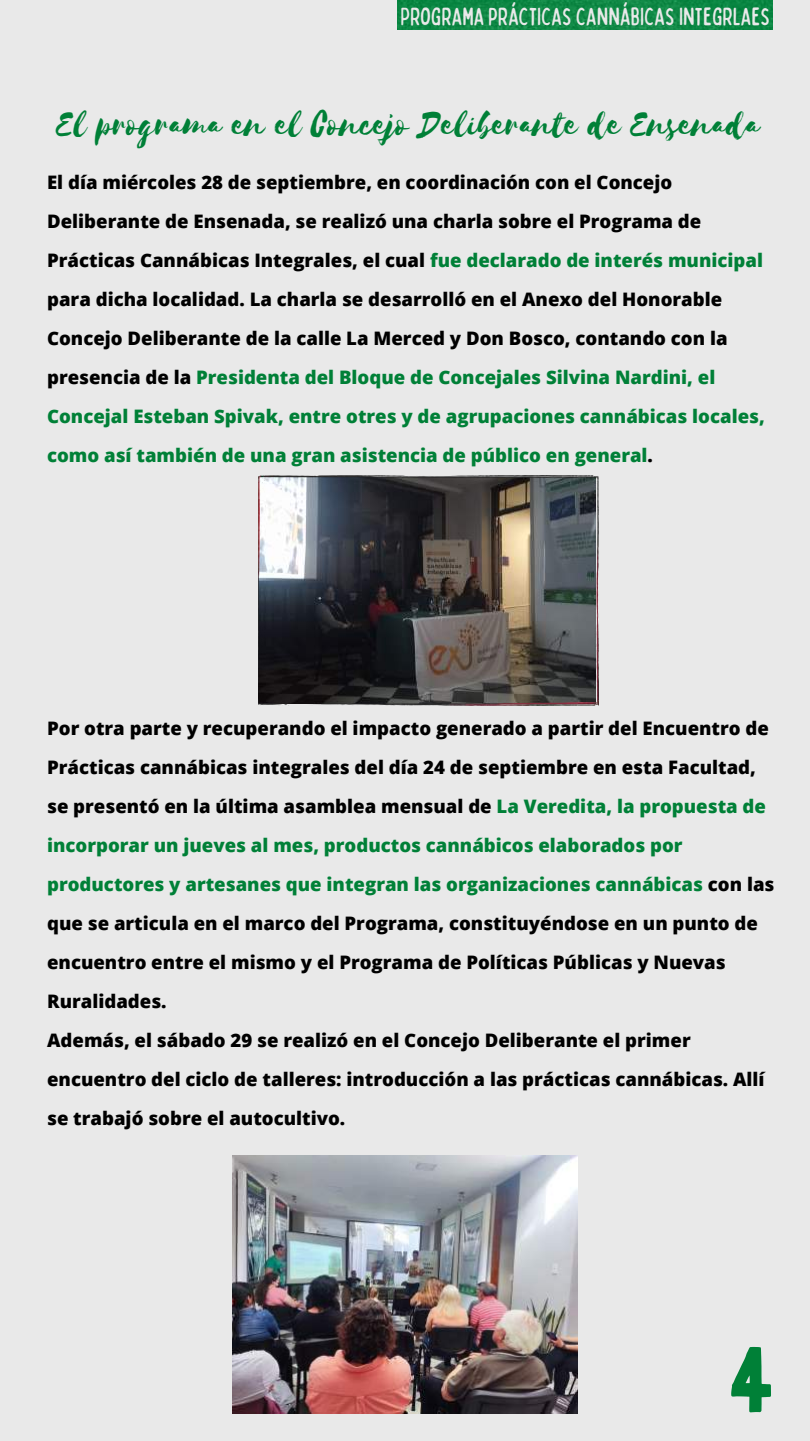
<style>
.page{position:relative;width:810px;height:1441px;background:#fff}
.page>*{position:absolute;margin:0;border:0;box-sizing:border-box;transform-origin:0 0}
.t1{font:90px "Bobby Jones";color:#008037}
.t2{font:40.3px "Selima";color:#008037}
.t3{font:condensed 25.1px "Bobby Jones Soft";color:#e9e9e9}
.t4{font:800 18.6px/39px "Open Sans";color:#000}
.s1{color:#008037}
</style>
<div class="page">
<div style="left:0;top:0;width:810px;height:1440px;background:#e9e9e9"></div>
<img style="left:397px;top:0;width:375px;height:29px">
<img style="left:258px;top:475px;width:341px;height:230px">
<img style="left:233px;top:1155px;width:344px;height:257px">
<h3 class="t3" style="left:400px;top:0;width:372px">PROGRAMA PRÁCTICAS CANNÁBICAS INTEGRLAES</h3>
<h2 class="t2" style="left:57px;top:102px;width:704px">El programa en el Concejo Deliberante de Ensenada</h2>
<p class="t4" style="left:47px;top:162px;width:719px">El día miércoles 28 de septiembre, en coordinación con el Concejo Deliberante de Ensenada, se realizó una charla sobre el Programa de Prácticas Cannábicas Integrales, el cual <span class="s1">fue declarado de interés municipal </span>para dicha localidad. La charla se desarrolló en el Anexo del Honorable Concejo Deliberante de la calle La Merced y Don Bosco, contando con la presencia de la <span class="s1">Presidenta del Bloque de Concejales Silvina Nardini, el Concejal Esteban Spivak, entre otres y de agrupaciones cannábicas locales, como así también de una gran asistencia de público en general</span>.</p>
<p class="t4" style="left:47px;top:708px;width:729px">Por otra parte y recuperando el impacto generado a partir del Encuentro de Prácticas cannábicas integrales del día 24 de septiembre en esta Facultad, se presentó en la última asamblea mensual de <span class="s1">La Veredita, la propuesta de incorporar un jueves al mes, productos cannábicos elaborados por productores y artesanes que integran las organizaciones cannábicas</span> con las que se articula en el marco del Programa, constituyéndose en un punto de encuentro entre el mismo y el Programa de Políticas Públicas y Nuevas Ruralidades.<br>Además, el sábado 29 se realizó en el Concejo Deliberante el primer encuentro del ciclo de talleres: introducción a las prácticas cannábicas. Allí se trabajó sobre el autocultivo.</p>
<h1 class="t1" style="left:728px;top:1322px;width:49px">4</h1>
</div>
